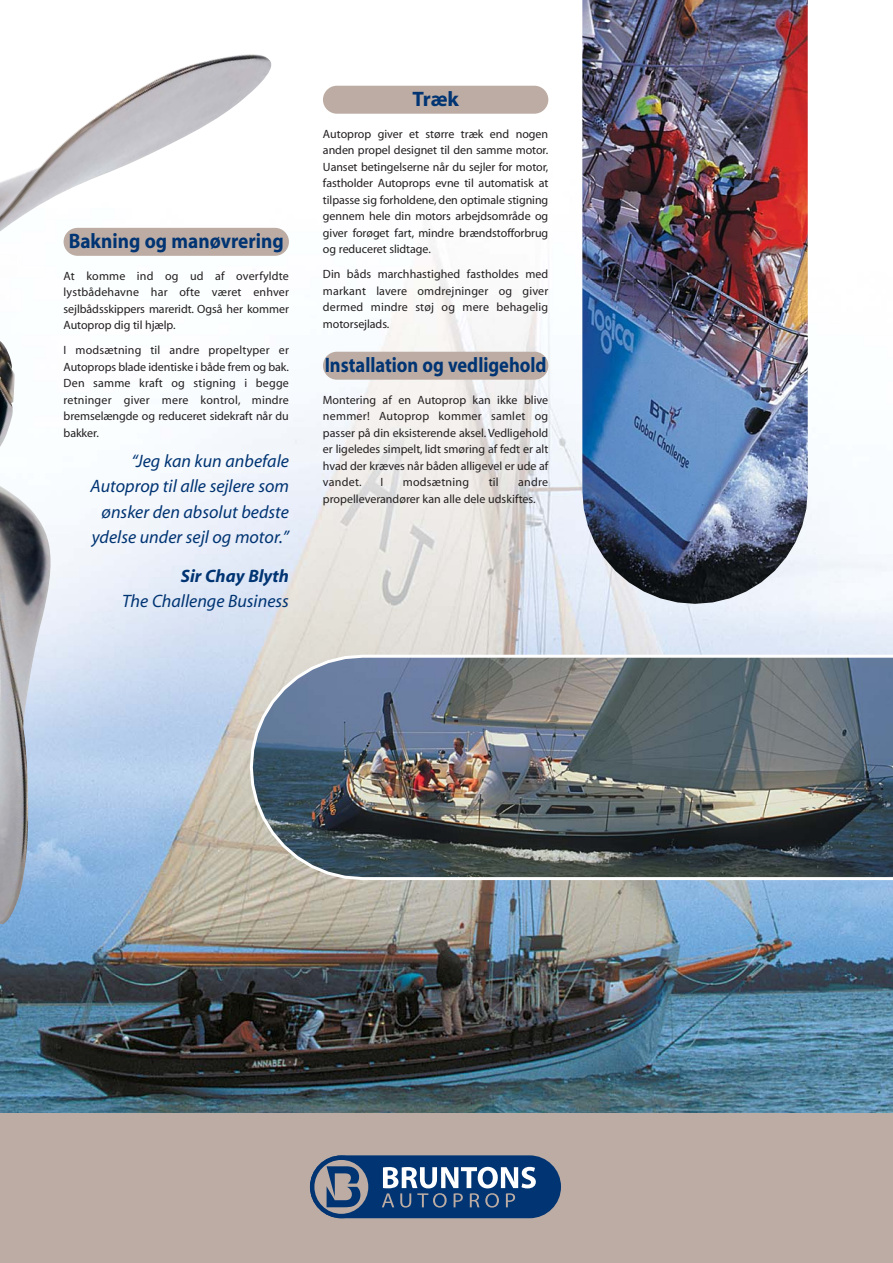
<style>
.page{position:relative;width:893px;height:1263px;background:#fff}
.page>*{position:absolute;margin:0;border:0;box-sizing:border-box;transform-origin:0 0}
.t1{font:700 21px "Myriad";color:#003473;scale:.88 1}
.t2{font:700 21px "Myriad";color:#003473;scale:.92 1}
.t3{font:700 21px "Myriad";color:#003473}
.t4{font:italic 18px/25.5px "Myriad";color:#003473;text-align:right}
.t5{font:italic 700 18px "Myriad";color:#003473}
.t6{font:12px/16.5px "Myriad";letter-spacing:-.005em;color:#231f20;text-align:justify}
.t7{font:12px "Myriad";letter-spacing:.02em;color:#231f20}
</style>
<div class="page">
<img style="left:0;top:94px;width:893px;height:1020px">
<img style="left:0;top:54px;width:279px;height:870px">
<div style="left:0;top:1114px;width:893px;height:149px;background:#bcaca3"></div>
<img style="left:582px;top:1px;width:226px;height:603px">
<img style="left:250px;top:655px;width:643px;height:225px">
<div style="left:323px;top:86px;width:225px;height:28px;background:#bcaca3;border-radius:14px"></div>
<div style="left:64px;top:228px;width:225px;height:28px;background:#bcaca3;border-radius:14px"></div>
<div style="left:323px;top:352px;width:225px;height:28px;background:#bcaca3;border-radius:14px"></div>
<div style="left:310px;top:1155px;width:251px;height:63px;background:#003473;border-radius:31px"></div>
<svg style="left:310px;top:1155px;width:63px;height:63px"></svg>
<svg style="left:382px;top:1167px;width:154px;height:40px"></svg>
<h1 class="t3" style="left:412px;top:91px;width:48px">Træk</h1>
<p class="t6" style="left:323px;top:126px;width:227px">Autoprop giver et større træk end nogen anden propel designet til den samme motor.<br>Uanset betingelserne når du sejler for motor, fastholder Autoprops evne til automatisk at tilpasse sig forholdene, den optimale stigning gennem hele din motors arbejdsområde og giver forøget fart, mindre brændstofforbrug og reduceret slidtage.</p>
<p class="t6" style="left:323px;top:267px;width:227px">Din båds marchhastighed fastholdes med markant lavere omdrejninger og giver dermed mindre støj og mere behagelig motorsejlads.</p>
<h1 class="t2" style="left:69px;top:233px;width:235px">Bakning og manøvrering</h1>
<p class="t6" style="left:64px;top:268px;width:227px">At komme ind og ud af overfyldte lystbådehavne har ofte været enhver sejlbådsskippers mareridt. Også her kommer Autoprop dig til hjælp.</p>
<p class="t6" style="left:64px;top:343px;width:227px">I modsætning til andre propeltyper er Autoprops blade identiske i både frem og bak.<br>Den samme kraft og stigning i begge retninger giver mere kontrol, mindre bremselængde og reduceret sidekraft når du bakker.</p>
<h1 class="t1" style="left:325px;top:357px;width:254px">Installation og vedligehold</h1>
<p class="t6" style="left:323px;top:392px;width:227px">Montering af en Autoprop kan ikke blive nemmer! Autoprop kommer samlet og passer på din eksisterende aksel. Vedligehold er ligeledes simpelt, lidt smøring af fedt er alt hvad der kræves når båden alligevel er ude af vandet.</p>
<h2 class="t4" style="left:91px;top:450px;width:200px">“Jeg kan kun anbefale<br>Autoprop til alle sejlere som ønsker den absolut bedste ydelse under sejl og motor.”</h2>
<h2 class="t5" style="left:181px;top:569px;width:110px">Sir Chay Blyth</h2>
<h2 class="t4" style="left:122px;top:590px;width:168px">The Challenge Business</h2>
<p class="t6" style="left:323px;top:475px;width:227px;text-indent:195px">andre propelleverandører kan alle dele udskiftes.</p>
<p class="t6" style="left:380px;top:475px;width:4px">I</p>
<p class="t7" style="left:403px;top:478px;width:68px">modsætning</p>
<p class="t6" style="left:489px;top:475px;width:12px">til</p>
</div>
